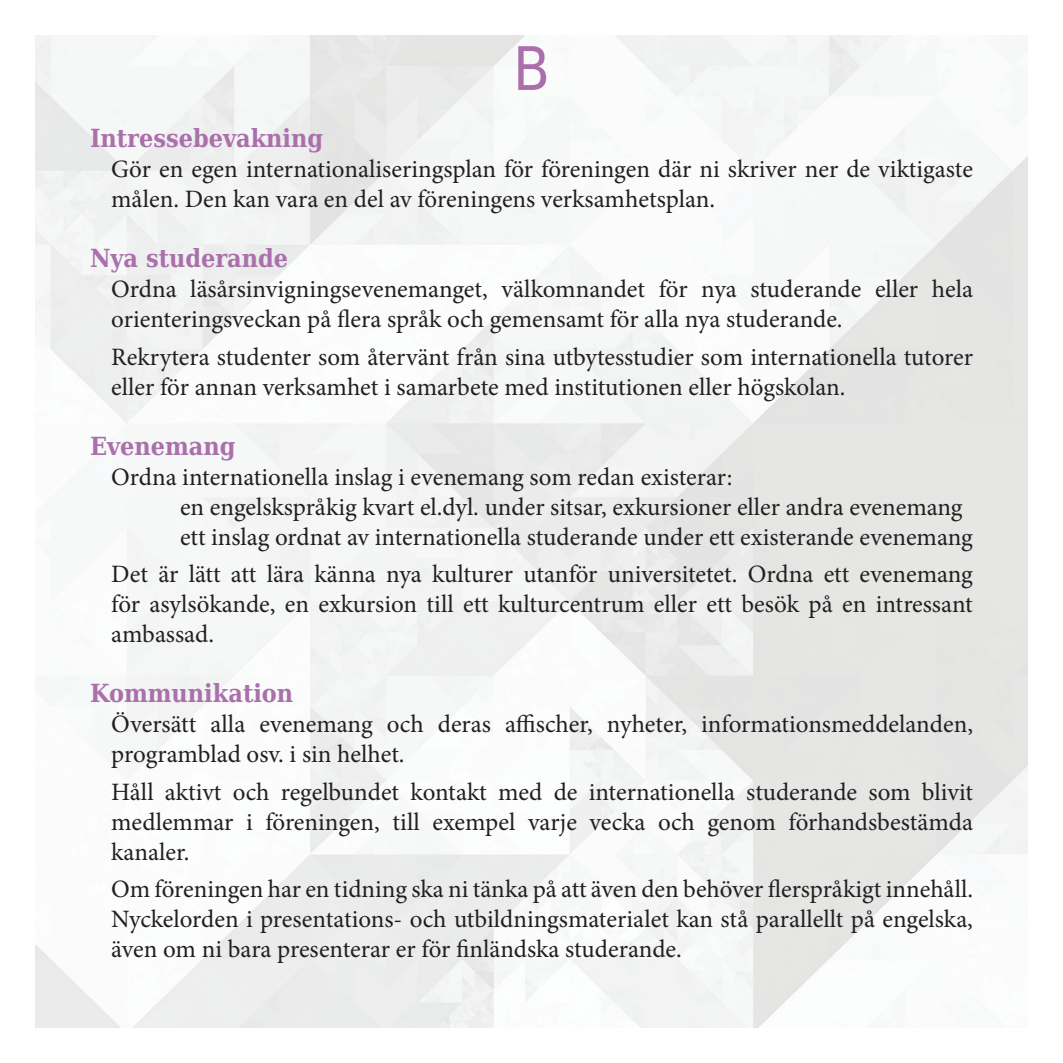
<style>
.page{position:relative;width:1063px;height:1063px;background:#fff}
.page>*{position:absolute;margin:0;border:0;box-sizing:border-box;transform-origin:0 0}
.t1{font:60px "DejaVu Sans Condensed";color:#ab70ac}
.t2{font:25px/30px "Minion Pro";color:#231f20}
.t3{font:700 25px "DejaVu Serif Condensed";color:#ab70ac}
</style>
<div class="page">
<h1 class="t1" style="left:513px;top:20px;width:39px">B</h1>
<p class="t3" style="left:90px;top:118px;width:235px">Intressebevakning</p>
<p class="t2" style="left:111px;top:154px;width:863px">Gör en egen internationaliseringsplan för föreningen där ni skriver ner de viktigaste målen. Den kan vara en del av föreningens verksamhetsplan.</p>
<p class="t3" style="left:90px;top:238px;width:200px">Nya studerande</p>
<p class="t2" style="left:111px;top:274px;width:863px">Ordna läsårsinvigningsevenemanget, välkomnandet för nya studerande eller hela orienteringsveckan på flera språk och gemensamt för alla nya studerande.</p>
<p class="t2" style="left:111px;top:342px;width:863px">Rekrytera studenter som återvänt från sina utbytesstudier som internationella tutorer eller för annan verksamhet i samarbete med institutionen eller högskolan.</p>
<p class="t3" style="left:90px;top:426px;width:147px">Evenemang</p>
<p class="t2" style="left:180px;top:462px;width:794px;text-indent:-69px">Ordna internationella inslag i evenemang som redan existerar:<br>en engelskspråkig kvart el.dyl. under sitsar, exkursioner eller andra evenemang ett inslag ordnat av internationella studerande under ett existerande evenemang</p>
<p class="t2" style="left:111px;top:559px;width:863px;text-align:justify">Det är lätt att lära känna nya kulturer utanför universitetet. Ordna ett evenemang för asylsökande, en exkursion till ett kulturcentrum eller ett besök på en intressant ambassad.</p>
<p class="t3" style="left:90px;top:673px;width:205px">Kommunikation</p>
<p class="t2" style="left:111px;top:709px;width:863px">Översätt alla evenemang och deras affischer, nyheter, informationsmeddelanden, programblad osv. i sin helhet.</p>
<p class="t2" style="left:111px;top:777px;width:863px;text-align:justify">Håll aktivt och regelbundet kontakt med de internationella studerande som blivit medlemmar i föreningen, till exempel varje vecka och genom förhandsbestämda kanaler.</p>
<p class="t2" style="left:111px;top:874px;width:863px;text-align:justify">Om föreningen har en tidning ska ni tänka på att även den behöver flerspråkigt innehåll.<br>Nyckelorden i presentations- och utbildningsmaterialet kan stå parallellt på engelska, även om ni bara presenterar er för finländska studerande.</p>
</div>
